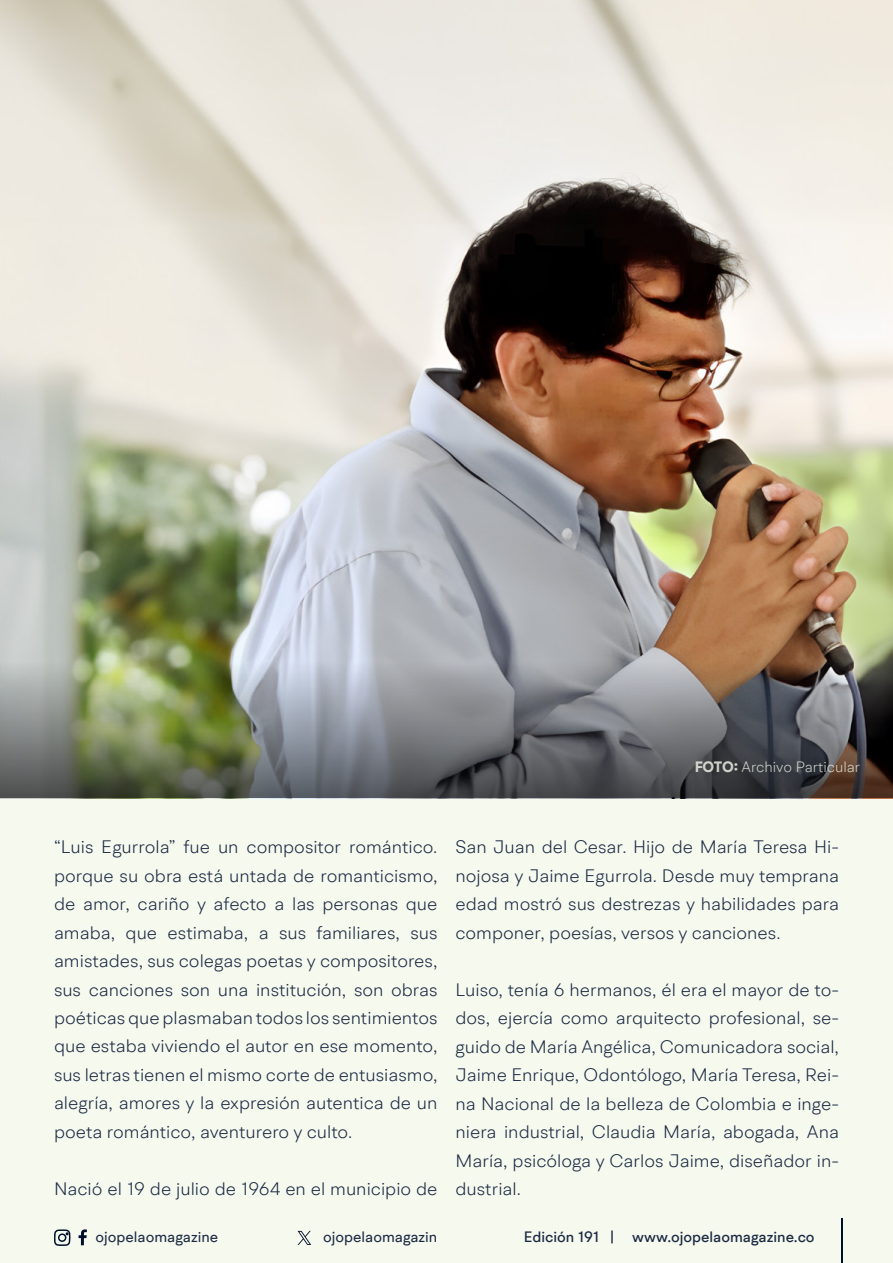
<style>
.page{position:relative;width:893px;height:1263px;background:#f6f9ee}
.page>*{position:absolute;margin:0;border:0;box-sizing:border-box;transform-origin:0 0}
.t1{font:300 18px/28.5px "BR Hendrix";color:#1b2943;text-align:justify}
.t2{font:500 15px "BR Hendrix";color:#1b2943}
.t3{font:15px "BR Hendrix";color:#1b2943}
.t4{font:300 15px "BR Hendrix";color:#f5faed}
.s1{font-weight:700}
</style>
<div class="page">
<svg style="left:79px;top:1229px;width:8px;height:16px"></svg>
<svg style="left:54px;top:1229px;width:17px;height:17px"></svg>
<hr style="left:841px;top:1219px;width:1px;height:44px;background:#000f2b">
<svg style="left:298px;top:1231px;width:13px;height:14px"></svg>
<img style="left:0;top:0;width:893px;height:662px">
<img style="left:0;top:662px;width:893px;height:136px">
<p class="t4" style="left:694px;top:757px;width:168px"><span class="s1">FOTO:</span> Archivo Particular</p>
<p class="t1" style="left:54px;top:832px;width:385px">“Luis Egurrola” fue un compositor romántico. porque su obra está untada de romanticismo, de amor, cariño y afecto a las personas que amaba, que estimaba, a sus familiares, sus amistades, sus colegas poetas y compositores, sus canciones son una institución, son obras poéticas que plasmaban todos los sentimientos que estaba viviendo el autor en ese momento, sus letras tienen el mismo corte de entusiasmo, alegría, amores y la expresión autentica de un poeta romántico, aventurero y culto.</p>
<p class="t1" style="left:54px;top:1174px;width:385px">Nació el 19 de julio de 1964 en el municipio de</p>
<p class="t1" style="left:455px;top:832px;width:385px">San Juan del Cesar. Hijo de María Teresa Hi&shy;nojosa y Jaime Egurrola. Desde muy temprana edad mostró sus destrezas y habilidades para componer, poesías, versos y canciones.</p>
<p class="t1" style="left:455px;top:975px;width:385px">Luiso, tenía 6 hermanos, él era el mayor de to&shy;dos, ejercía como arquitecto profesional, se&shy;guido de María Angélica, Comunicadora social, Jaime Enrique, Odontólogo, María Teresa, Rei&shy;na Nacional de la belleza de Colombia e inge&shy;niera industrial, Claudia María, abogada, Ana María, psicóloga y Carlos Jaime, diseñador in&shy;dustrial.</p>
<p class="t3" style="left:96px;top:1227px;width:124px">ojopelaomagazine</p>
<p class="t3" style="left:323px;top:1227px;width:116px">ojopelaomagazin</p>
<p class="t2" style="left:524px;top:1227px;width:292px">Edición 191 | www.ojopelaomagazine.co</p>
</div>
